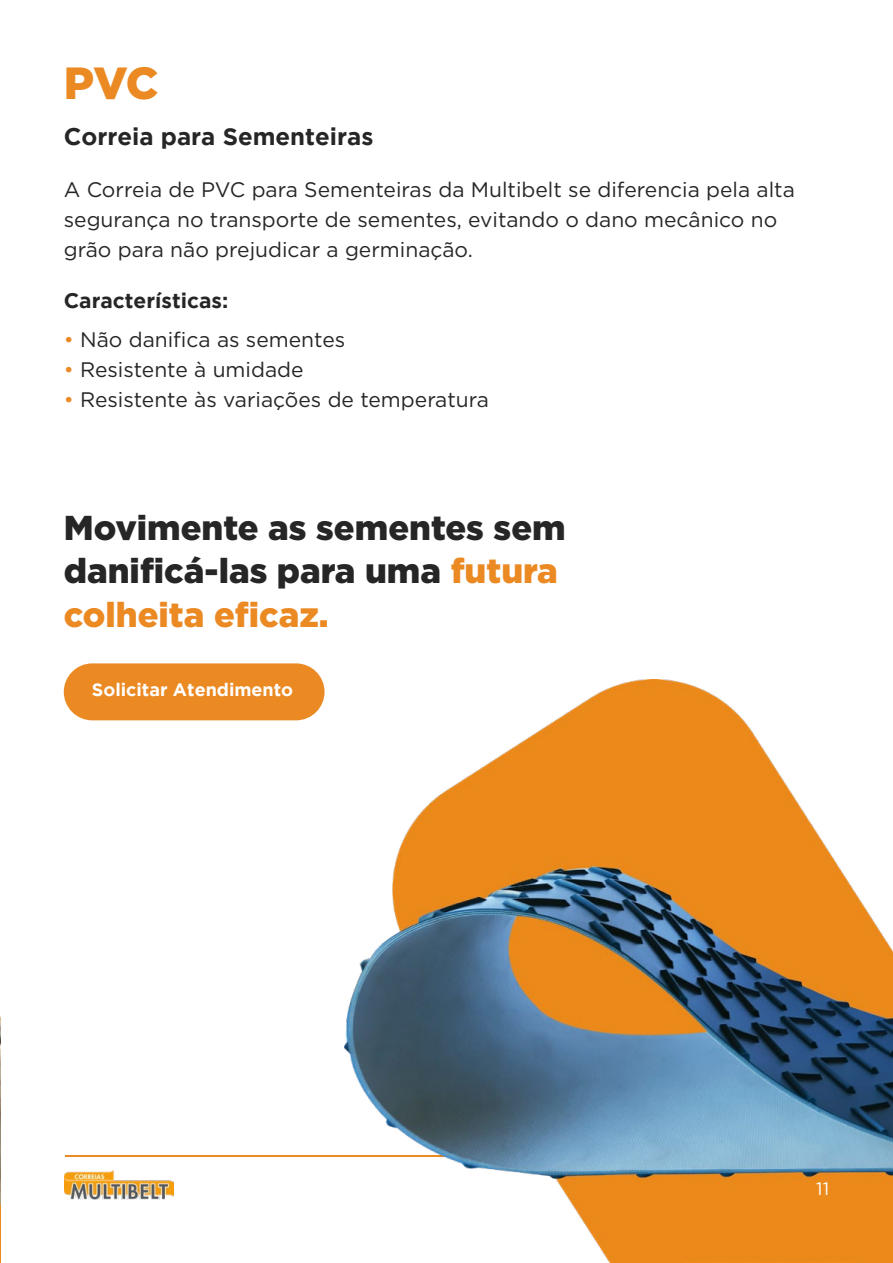
<style>
.page{position:relative;width:893px;height:1263px;background:#fff}
.page>*{position:absolute;margin:0;border:0;box-sizing:border-box;transform-origin:0 0}
.t1{font:900 45px "Gotham";color:#eb8923}
.t2{font:900 34.5px/43.5px "Gotham";color:#262626}
.t3{font:700 24px "Gotham";color:#262626}
.t4{font:21px/30px "Gotham";color:#262626}
.t5{font:700 21px "Gotham";color:#262626}
.t6{font:700 18px "Gotham";color:#fff}
.t7{font:18px "Gotham";color:#fff}
.s1{color:#eb8923}
</style>
<div class="page">
<img style="left:0;top:1015px;width:1px;height:248px">
<hr style="left:65px;top:1155px;width:764px;height:1px;background:#eb8923">
<img style="left:64px;top:1170px;width:109px;height:30px">
<img style="left:318px;top:680px;width:575px;height:582px">
<div style="left:64px;top:663px;width:261px;height:57px;background:#eb8923;border-radius:28px"></div>
<h1 class="t1" style="left:64px;top:57px;width:96px">PVC</h1>
<p class="t3" style="left:64px;top:123px;width:311px">Correia para Sementeiras</p>
<p class="t4" style="left:64px;top:174px;width:733px">A Correia de PVC para Sementeiras da Multibelt se diferencia pela alta segurança no transporte de sementes, evitando o dano mecânico no grão para não prejudicar a germinação.</p>
<p class="t5" style="left:64px;top:289px;width:166px">Características:</p>
<p class="t4" style="left:64px;top:324px;width:283px"><span class="s1">•</span> Não danifica as sementes</p>
<p class="t4" style="left:64px;top:354px;width:241px"><span class="s1">•</span> Resistente à umidade</p>
<p class="t4" style="left:64px;top:385px;width:427px"><span class="s1">•</span> Resistente às variações de temperatura</p>
<h2 class="t2" style="left:64px;top:505px;width:503px">Movimente as sementes sem danificá-las para uma <span class="s1">futura colheita eficaz.</span></h2>
<p class="t6" style="left:92px;top:679px;width:203px">Solicitar Atendimento</p>
<p class="t7" style="left:816px;top:1177px;width:14px">11</p>
</div>
